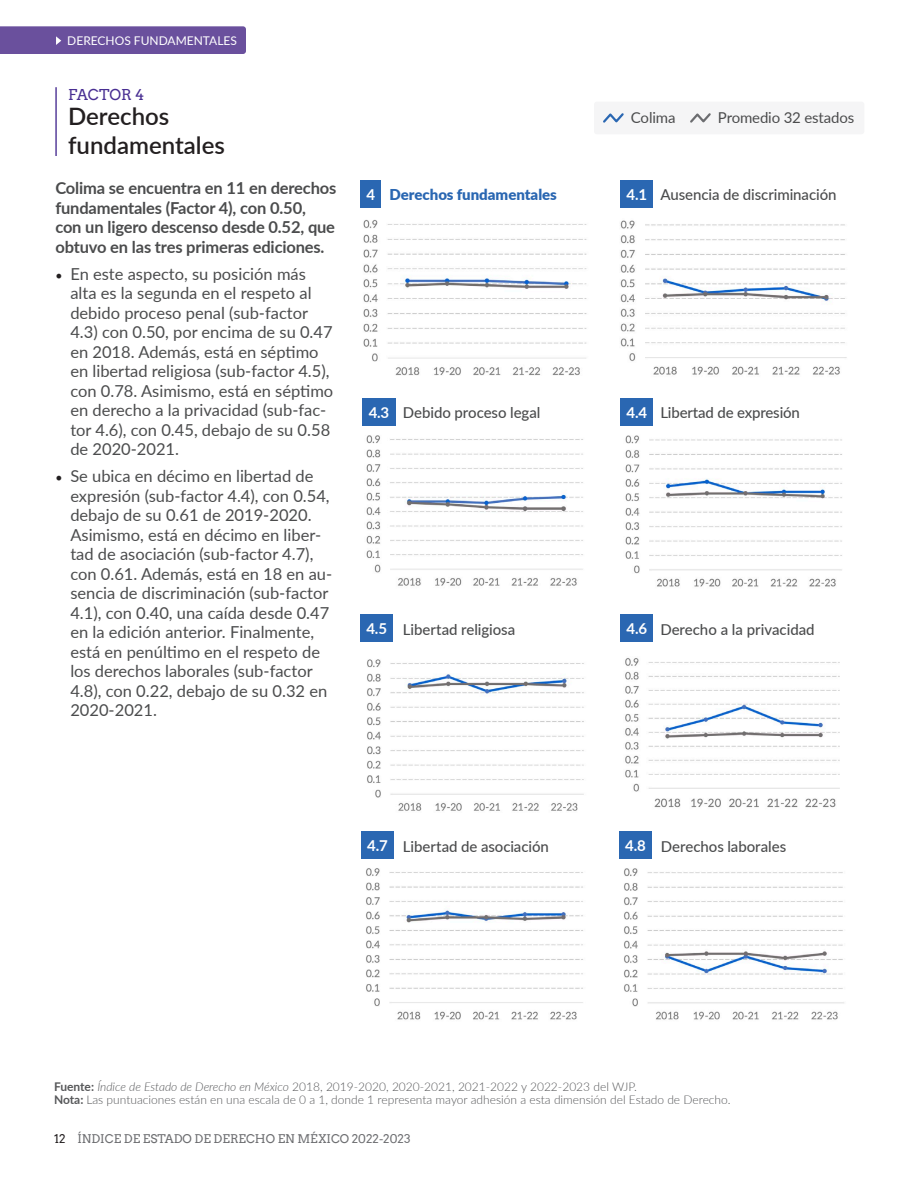
<style>
.page{position:relative;width:918px;height:1188px;background:#fff}
.page>*{position:absolute;margin:0;border:0;box-sizing:border-box;transform-origin:0 0}
.t1{font:600 24px/28.8px "Lato";color:#231f20}
.t2{font:16.5px/19.5px "Lato";color:#4b4c4d}
.t3{font:700 16.5px/19.5px "Lato";letter-spacing:-.01em;color:#4b4c4d}
.t4{font:500 15px "Lato";letter-spacing:-.005em;color:#4b4c4d}
.t5{font:15px "Lato";letter-spacing:-.01em;color:#4b4c4d}
.t6{font:900 15px "Lato";color:#2a67b2}
.t7{font:15px "Arvo";color:#482e92}
.t8{font:700 15px "Lato";color:#fff}
.t9{font:300 12px/13.5px "Lato";color:#57585a}
.t10{font:12px "Arvo";color:#6c6d70}
.t11{font:12px "Lato";color:#fff}
.s1{font-family:"Minion Pro";font-size:18px;color:#231f20}
.s2{font-weight:700;color:#fff}
.s3{font-weight:700}
.s4{font-style:italic}
.s5{color:#231f20}
</style>
<div class="page">
<hr style="left:55px;top:87px;width:2px;height:69px;background:#482e92">
<div style="left:361px;top:831px;width:33px;height:27px;background:#2a67b2"></div>
<div style="left:619px;top:831px;width:33px;height:27px;background:#2a67b2"></div>
<div style="left:360px;top:614px;width:33px;height:27px;background:#2a67b2"></div>
<div style="left:363px;top:398px;width:33px;height:27px;background:#2a67b2"></div>
<div style="left:360px;top:180px;width:21px;height:27px;background:#2a67b2"></div>
<div style="left:621px;top:180px;width:32px;height:27px;background:#2a67b2"></div>
<div style="left:621px;top:398px;width:32px;height:27px;background:#2a67b2"></div>
<div style="left:621px;top:614px;width:32px;height:27px;background:#2a67b2"></div>
<div style="left:0;top:26px;width:246px;height:28px;background:#6a509d"></div>
<div style="left:594px;top:102px;width:270px;height:32px;background:#f5f5f6;border-radius:3px"></div>
<svg style="left:603px;top:113px;width:21px;height:10px"></svg>
<svg style="left:690px;top:113px;width:21px;height:10px"></svg>
<img style="left:366px;top:868px;width:217px;height:152px">
<img style="left:624px;top:868px;width:220px;height:152px">
<img style="left:367px;top:659px;width:217px;height:152px">
<img style="left:625px;top:658px;width:215px;height:150px">
<img style="left:366px;top:435px;width:217px;height:151px">
<img style="left:625px;top:435px;width:217px;height:152px">
<img style="left:363px;top:220px;width:224px;height:156px">
<img style="left:620px;top:220px;width:227px;height:155px">
<p class="t11" style="left:67px;top:32px;width:171px">DERECHOS FUNDAMENTALES</p>
<p class="t7" style="left:68px;top:85px;width:78px">FACTOR 4</p>
<h1 class="t1" style="left:68px;top:101px;width:158px">Derechos fundamentales</h1>
<p class="t3" style="left:55px;top:178px;width:283px">Colima se encuentra en 11 en derechos fundamentales (Factor 4), con 0.50,<br>con un ligero descenso desde 0.52, que obtuvo en las tres primeras ediciones.</p>
<p class="t2" style="left:70px;top:263px;width:264px;text-indent:-15px"><span class="s1">•</span> En este aspecto, su posición más alta es la segunda en el respeto al debido proceso penal (sub-factor<br>4.3) con 0.50, por encima de su 0.47 en 2018. Además, está en séptimo en libertad religiosa (sub-factor 4.5), con 0.78. Asimismo, está en séptimo en derecho a la privacidad (sub-fac&shy;tor 4.6), con 0.45, debajo de su 0.58 de 2020-2021.</p>
<p class="t2" style="left:70px;top:466px;width:263px;text-indent:-15px"><span class="s1">•</span> Se ubica en décimo en libertad de expresión (sub-factor 4.4), con 0.54, debajo de su 0.61 de 2019-2020.<br>Asimismo, está en décimo en liber&shy;tad de asociación (sub-factor 4.7), con 0.61. Además, está en 18 en au&shy;sencia de discriminación (sub-factor 4.1), con 0.40, una caída desde 0.47 en la edición anterior. Finalmente, está en penúltimo en el respeto de los derechos laborales (sub-factor 4.8), con 0.22, debajo de su 0.32 en 2020-2021.</p>
<p class="t5" style="left:631px;top:107px;width:46px">Colima</p>
<p class="t5" style="left:718px;top:107px;width:138px">Promedio 32 estados</p>
<p class="t6" style="left:366px;top:183px;width:192px"><span class="s2">4</span> Derechos fundamentales</p>
<p class="t4" style="left:627px;top:184px;width:212px"><span class="s2">4.1</span> Ausencia de discriminación</p>
<p class="t4" style="left:369px;top:401px;width:173px"><span class="s2">4.3</span> Debido proceso legal</p>
<p class="t4" style="left:366px;top:618px;width:150px"><span class="s2">4.5</span> Libertad religiosa</p>
<p class="t8" style="left:627px;top:401px;width:22px">4.4</p>
<p class="t4" style="left:660px;top:401px;width:141px">Libertad de expresión</p>
<p class="t8" style="left:627px;top:617px;width:22px">4.6</p>
<p class="t4" style="left:660px;top:618px;width:156px">Derecho a la privacidad</p>
<p class="t4" style="left:367px;top:835px;width:183px"><span class="s2">4.7</span> Libertad de asociación</p>
<p class="t4" style="left:625px;top:835px;width:162px"><span class="s2">4.8</span> Derechos laborales</p>
<p class="t9" style="left:54px;top:1079px;width:678px"><span class="s3">Fuente:</span> <span class="s4">Índice de Estado de Derecho en México</span> 2018, 2019-2020, 2020-2021, 2021-2022 y 2022-2023 del WJP.<br><span class="s3">Nota:</span> Las puntuaciones están en una escala de 0 a 1, donde 1 representa mayor adhesión a esta dimensión del Estado de Derecho.</p>
<p class="t10" style="left:54px;top:1132px;width:358px"><span class="s5">12</span> ÍNDICE DE ESTADO DE DERECHO EN MÉXICO 2022-2023</p>
</div>
